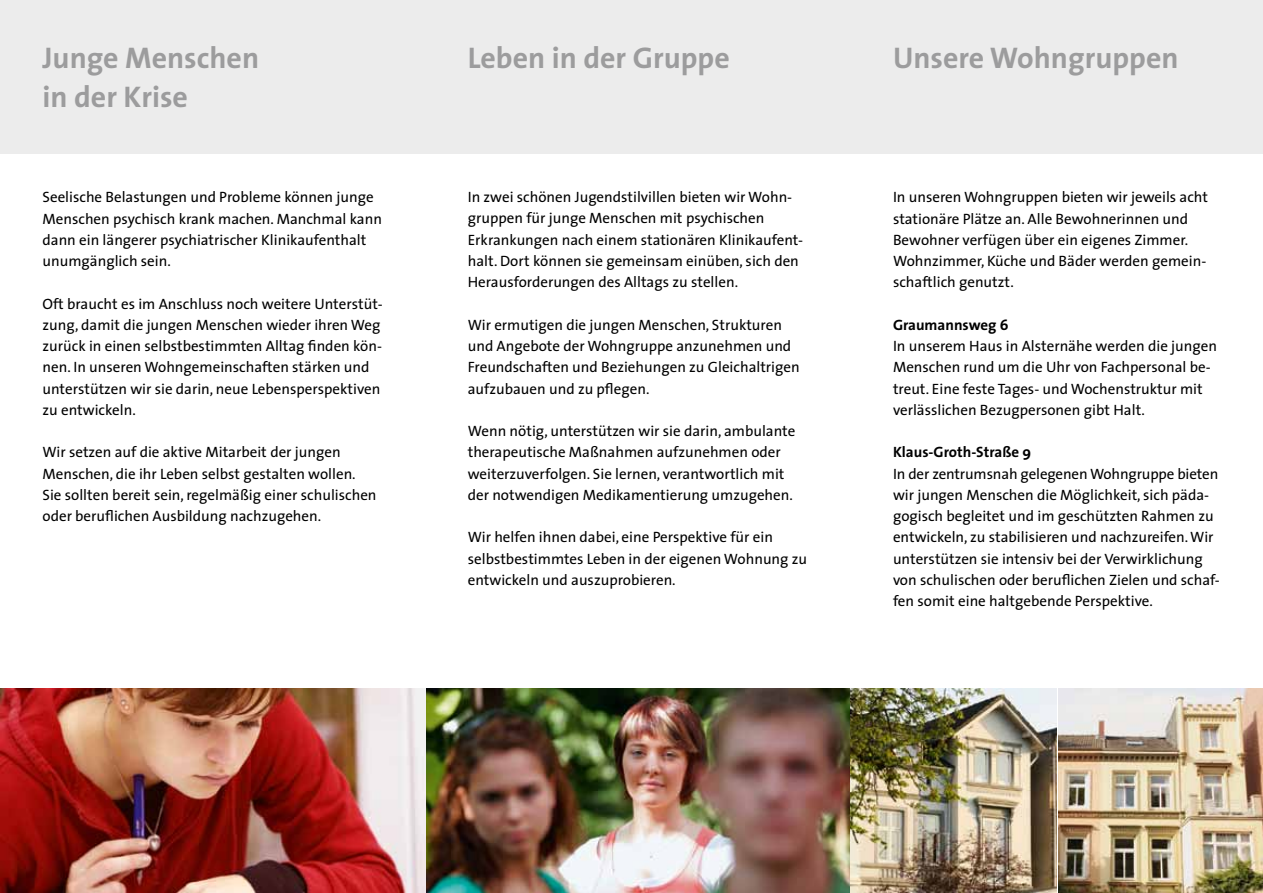
<style>
.page{position:relative;width:1263px;height:893px;background:#fff}
.page>*{position:absolute;margin:0;border:0;box-sizing:border-box;transform-origin:0 0}
.t1{font:700 30px/38.2px "The Sans";color:#9c9c9d}
.t2{font:15px/21.3px "The Sans";color:#000}
.t3{font:700 15px "The Sans";color:#000}
</style>
<div class="page">
<img style="left:425px;top:689px;width:425px;height:204px">
<div style="left:425px;top:0;width:425px;height:153px;background:#ececec"></div>
<div style="left:0;top:0;width:425px;height:153px;background:#ececec"></div>
<div style="left:850px;top:0;width:413px;height:153px;background:#ececec"></div>
<img style="left:1059px;top:689px;width:204px;height:204px">
<img style="left:850px;top:689px;width:207px;height:204px">
<img style="left:0;top:689px;width:425px;height:204px">
<h1 class="t1" style="left:43px;top:38px;width:218px">Junge Menschen in der Krise</h1>
<h1 class="t1" style="left:468px;top:38px;width:263px">Leben in der Gruppe</h1>
<h1 class="t1" style="left:893px;top:38px;width:287px">Unsere Wohngruppen</h1>
<p class="t2" style="left:43px;top:186px;width:341px">Seelische Belastungen und Probleme können junge Menschen psychisch krank machen. Manchmal kann dann ein längerer psychiatrischer Klinikaufenthalt unumgänglich sein.</p>
<p class="t2" style="left:43px;top:292px;width:342px">Oft braucht es im Anschluss noch weitere Unterstüt&shy;zung, damit die jungen Menschen wieder ihren Weg zurück in einen selbstbestimmten Alltag finden kön&shy;nen. In unseren Wohngemeinschaften stärken und unterstützen wir sie darin, neue Lebensperspektiven zu entwickeln.</p>
<p class="t2" style="left:43px;top:441px;width:336px">Wir setzen auf die aktive Mitarbeit der jungen Menschen, die ihr Leben selbst gestalten wollen.<br>Sie sollten bereit sein, regelmäßig einer schulischen oder beruflichen Ausbildung nachzugehen.</p>
<p class="t2" style="left:468px;top:186px;width:337px">In zwei schönen Jugendstilvillen bieten wir Wohn&shy;gruppen für junge Menschen mit psychischen Erkrankungen nach einem stationären Klinikaufent&shy;halt. Dort können sie gemeinsam einüben, sich den Herausforderungen des Alltags zu stellen.</p>
<p class="t2" style="left:468px;top:314px;width:333px">Wir ermutigen die jungen Menschen, Strukturen und Angebote der Wohngruppe anzunehmen und Freundschaften und Beziehungen zu Gleichaltrigen aufzubauen und zu pflegen.</p>
<p class="t2" style="left:468px;top:420px;width:329px">Wenn nötig, unterstützen wir sie darin, ambulante therapeutische Maßnahmen aufzunehmen oder weiterzuverfolgen. Sie lernen, verantwortlich mit der notwendigen Medikamentierung umzugehen.</p>
<p class="t2" style="left:468px;top:526px;width:341px">Wir helfen ihnen dabei, eine Perspektive für ein selbstbestimmtes Leben in der eigenen Wohnung zu entwickeln und auszuprobieren.</p>
<p class="t2" style="left:893px;top:186px;width:316px">In unseren Wohngruppen bieten wir jeweils acht stationäre Plätze an. Alle Bewohnerinnen und Bewohner verfügen über ein eigenes Zimmer.<br>Wohnzimmer, Küche und Bäder werden gemein&shy;schaftlich genutzt.</p>
<p class="t3" style="left:893px;top:312px;width:117px">Graumannsweg 6</p>
<p class="t2" style="left:893px;top:335px;width:326px">In unserem Haus in Alsternähe werden die jungen Menschen rund um die Uhr von Fachpersonal be&shy;treut. Eine feste Tages- und Wochenstruktur mit verlässlichen Bezugpersonen gibt Halt.</p>
<p class="t3" style="left:893px;top:440px;width:140px">Klaus-Groth-Straße 9</p>
<p class="t2" style="left:893px;top:462px;width:328px">In der zentrumsnah gelegenen Wohngruppe bieten wir jungen Menschen die Möglichkeit, sich päda&shy;gogisch begleitet und im geschützten Rahmen zu entwickeln, zu stabilisieren und nachzureifen. Wir unterstützen sie intensiv bei der Verwirklichung von schulischen oder beruflichen Zielen und schaf&shy;fen somit eine haltgebende Perspektive.</p>
</div>
